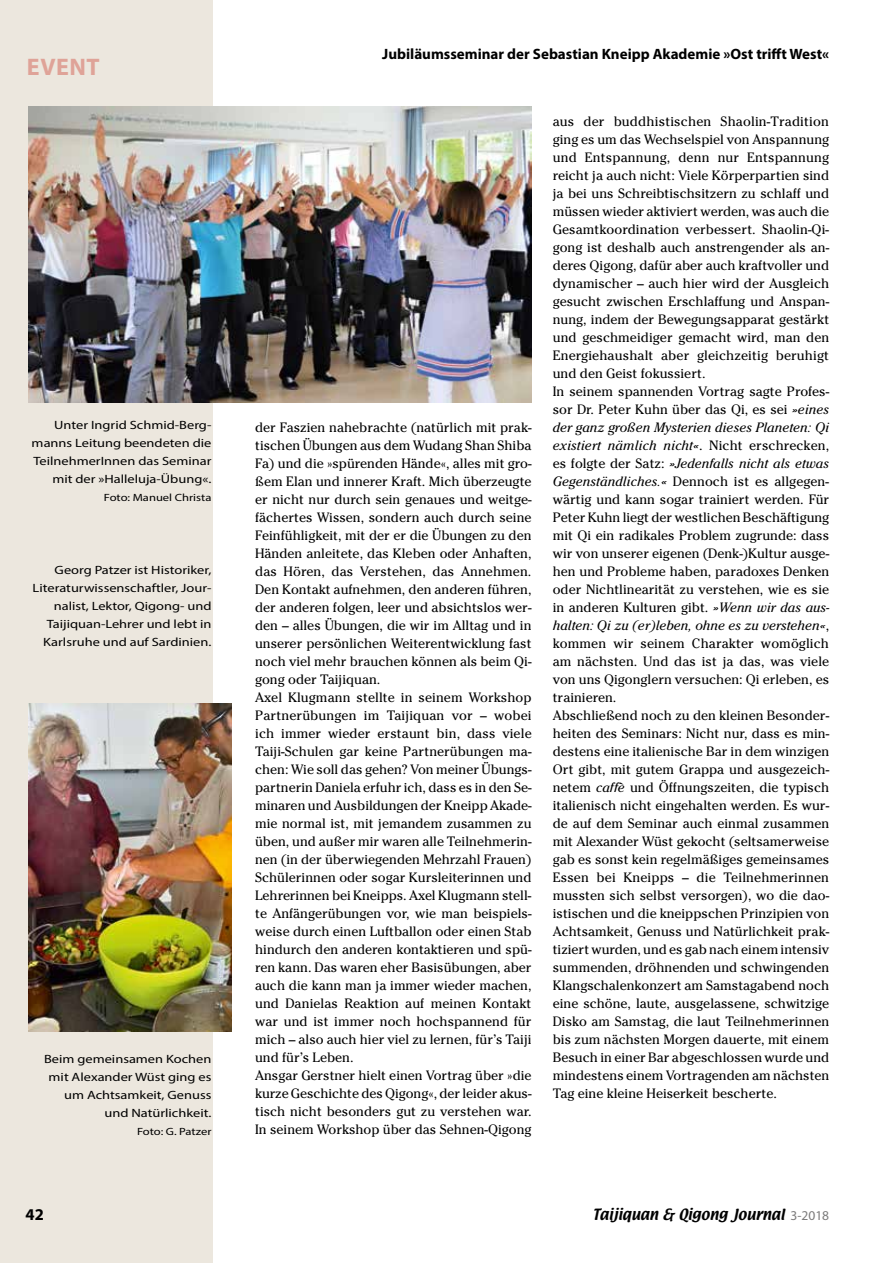
<style>
.page{position:relative;width:893px;height:1263px;background:#fff}
.page>*{position:absolute;margin:0;border:0;box-sizing:border-box;transform-origin:0 0}
.t1{font:700 24px "Myriad Pro";letter-spacing:.02em;color:#dfa398}
.t2{font:700 16.5px "Myriad Pro";color:#000}
.t3{font:700 15px "Myriad Pro";color:#000}
.t4{font:13.5px/18px "Cheltenham Std";color:#000}
.t5{font:13.5px "Textile";color:#000}
.t6{font:12px/18px "Myriad Pro";color:#000;text-align:right;scale:1.2 1}
.t7{font:10.5px "Myriad Pro";color:#000;scale:1.2 1}
.s1{font-style:italic}
.s2{font-family:"Myriad";color:#7c7b7b}
</style>
<div class="page">
<div style="left:0;top:0;width:213px;height:1263px;background:#ece7de"></div>
<img style="left:29px;top:106px;width:502px;height:296px">
<img style="left:29px;top:704px;width:203px;height:327px">
<h1 class="t1" style="left:27px;top:51px;width:74px">EVENT</h1>
<p class="t6" style="left:32px;top:416px;width:151px">Unter Ingrid Schmid-Berg&shy;manns Leitung beendeten die<br>TeilnehmerInnen das Seminar mit der »Halleluja-Übung«.</p>
<p class="t7" style="left:104px;top:491px;width:91px">Foto: Manuel Christa</p>
<p class="t6" style="left:33px;top:561px;width:151px">Georg Patzer ist Historiker,<br>Literaturwissenschaftler, Jour&shy;nalist, Lektor, Qigong- und<br>Taijiquan-Lehrer und lebt in<br>Karlsruhe und auf Sardinien.</p>
<p class="t6" style="left:44px;top:1050px;width:141px">Beim gemeinsamen Kochen mit Alexander Wüst ging es um Achtsamkeit, Genuss und Natürlichkeit.</p>
<p class="t7" style="left:137px;top:1125px;width:64px">Foto: G. Patzer</p>
<p class="t3" style="left:382px;top:44px;width:448px">Jubiläumsseminar der Sebastian Kneipp Akademie »Ost trifft West«</p>
<p class="t4" style="left:255px;top:418px;width:278px">der Faszien nahebrachte (natürlich mit prak&shy;tischen Übungen aus dem Wudang Shan Shiba Fa) und die »spürenden Hände«, alles mit gro&shy;ßem Elan und innerer Kraft. Mich überzeugte er nicht nur durch sein genaues und weitge&shy;fächertes Wissen, sondern auch durch seine Feinfühligkeit, mit der er die Übungen zu den Händen anleitete, das Kleben oder Anhaften, das Hören, das Verstehen, das Annehmen.<br>Den Kontakt aufnehmen, den anderen führen, der anderen folgen, leer und absichtslos wer&shy;den – alles Übungen, die wir im Alltag und in unserer persönlichen Weiterentwicklung fast noch viel mehr brauchen können als beim Qi&shy;gong oder Taijiquan.<br>Axel Klugmann stellte in seinem Workshop Partnerübungen im Taijiquan vor – wobei ich immer wieder erstaunt bin, dass viele Taiji-Schulen gar keine Partnerübungen ma&shy;chen: Wie soll das gehen? Von meiner Übungs&shy;partnerin Daniela erfuhr ich, dass es in den Se&shy;minaren und Ausbildungen der Kneipp Akade&shy;mie normal ist, mit jemandem zusammen zu üben, und außer mir waren alle Teilnehmerin&shy;nen (in der überwiegenden Mehrzahl Frauen)<br>Schülerinnen oder sogar Kursleiterinnen und Lehrerinnen bei Kneipps. Axel Klugmann stell&shy;te Anfängerübungen vor, wie man beispiels&shy;weise durch einen Luftballon oder einen Stab hindurch den anderen kontaktieren und spü&shy;ren kann. Das waren eher Basisübungen, aber auch die kann man ja immer wieder machen, und Danielas Reaktion auf meinen Kontakt war und ist immer noch hochspannend für mich – also auch hier viel zu lernen, für’s Taiji und für’s Leben.<br>Ansgar Gerstner hielt einen Vortrag über »die kurze Geschichte des Qigong«, der leider akus&shy;tisch nicht besonders gut zu verstehen war.<br>In seinem Workshop über das Sehnen-Qigong</p>
<p class="t4" style="left:553px;top:112px;width:278px">aus der buddhistischen Shaolin-Tradition ging es um das Wechselspiel von Anspannung und Entspannung, denn nur Entspannung reicht ja auch nicht: Viele Körperpartien sind ja bei uns Schreibtischsitzern zu schlaff und müssen wieder aktiviert werden, was auch die Gesamtkoordination verbessert. Shaolin-Qi&shy;gong ist deshalb auch anstrengender als an&shy;deres Qigong, dafür aber auch kraftvoller und dynamischer – auch hier wird der Ausgleich gesucht zwischen Erschlaffung und Anspan&shy;nung, indem der Bewegungsapparat gestärkt und geschmeidiger gemacht wird, man den Energiehaushalt aber gleichzeitig beruhigt und den Geist fokussiert.<br>In seinem spannenden Vortrag sagte Profes&shy;sor Dr. Peter Kuhn über das Qi, es sei <span class="s1">»eines der ganz großen Mysterien dieses Planeten: Qi existiert nämlich nicht«</span>. Nicht erschrecken, es folgte der Satz: <span class="s1">»Jedenfalls nicht als etwas Gegenständliches.«</span> Dennoch ist es allgegen&shy;wärtig und kann sogar trainiert werden. Für Peter Kuhn liegt der westlichen Beschäftigung mit Qi ein radikales Problem zugrunde: dass wir von unserer eigenen (Denk-)Kultur ausge&shy;hen und Probleme haben, paradoxes Denken oder Nichtlinearität zu verstehen, wie es sie in anderen Kulturen gibt. <span class="s1">»Wenn wir das aus&shy;halten: Qi zu (er)leben, ohne es zu verstehen«</span>, kommen wir seinem Charakter womöglich am nächsten. Und das ist ja das, was viele von uns Qigonglern versuchen: Qi erleben, es trainieren.<br>Abschließend noch zu den kleinen Besonder&shy;heiten des Seminars: Nicht nur, dass es min&shy;destens eine italienische Bar in dem winzigen Ort gibt, mit gutem Grappa und ausgezeich&shy;netem <span class="s1">caffè</span> und Öffnungszeiten, die typisch italienisch nicht eingehalten werden. Es wur&shy;de auf dem Seminar auch einmal zusammen mit Alexander Wüst gekocht (seltsamerweise gab es sonst kein regelmäßiges gemeinsames Essen bei Kneipps – die Teilnehmerinnen mussten sich selbst versorgen), wo die dao&shy;istischen und die kneippschen Prinzipien von Achtsamkeit, Genuss und Natürlichkeit prak&shy;tiziert wurden, und es gab nach einem intensiv summenden, dröhnenden und schwingenden Klangschalenkonzert am Samstagabend noch eine schöne, laute, ausgelassene, schwitzige Disko am Samstag, die laut Teilnehmerinnen bis zum nächsten Morgen dauerte, mit einem Besuch in einer Bar abgeschlossen wurde und mindestens einem Vortragenden am nächsten Tag eine kleine Heiserkeit bescherte.</p>
<p class="t2" style="left:26px;top:1204px;width:20px">42</p>
<p class="t5" style="left:593px;top:1206px;width:238px">Taijiquan &amp; Qigong Journal <span class="s2">3-2018</span></p>
</div>
